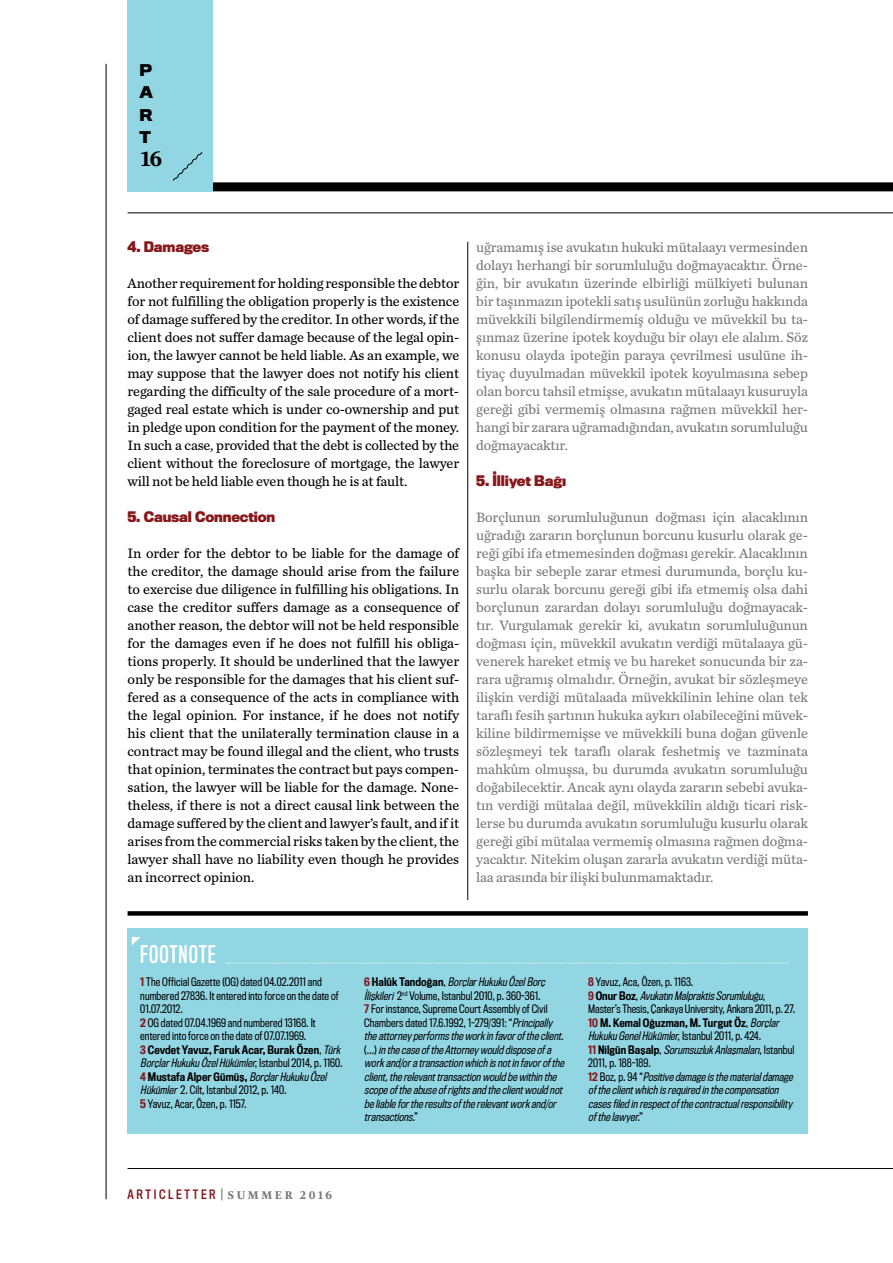
<style>
.page{position:relative;width:893px;height:1263px;background:#fff}
.page>*{position:absolute;margin:0;border:0;box-sizing:border-box;transform-origin:0 0}
.t1{font:22.5px "Titling Gothic FB Comp Standard";letter-spacing:.05em;color:#fff}
.t2{font:900 22.5px "Whitman Display";color:#000}
.t3{font:700 15px/22.5px "Titling Gothic FB Normal";color:#000;text-align:justify}
.t4{font:14.25px/18px "Chronicle Text G3";letter-spacing:-.01em;color:#77787b;text-align:justify}
.t5{font:14.25px/18px "Chronicle Text G3";letter-spacing:-.01em;color:#000;text-align:justify}
.t6{font:700 13.5px "Titling Gothic FB Narrow";letter-spacing:-.01em;color:#87171a}
.t7{font:12px "Titling Gothic FB Cond Standard";letter-spacing:.215em;color:#87171a}
.t8{font:italic 10.8px/13.5px "Titling Gothic FB Cond";color:#000}
.t9{font:10.8px/13.5px "Titling Gothic FB Cond";letter-spacing:.01em;color:#000}
.s1{font-weight:500;color:#87171a}
.s2{font-weight:500}
.s3{font-style:italic}
.s4{font-weight:500;font-style:normal;color:#87171a}
.s5{font-weight:500;font-style:normal}
.s6{font-style:normal}
.s7{color:#77787b}
.s8{font-family:"Whitman Display";font-weight:900;color:#77787b}
</style>
<div class="page">
<div style="left:186px;top:182px;width:707px;height:9px;background:#000"></div>
<hr style="left:106px;top:64px;width:1px;height:1135px;background:#000">
<hr style="left:128px;top:213px;width:765px;height:1px;background:#000">
<div style="left:128px;top:0;width:85px;height:191px;background:#92d6e3"></div>
<hr style="left:128px;top:1168px;width:765px;height:1px;background:#000">
<svg style="left:173px;top:152px;width:29px;height:29px"></svg>
<hr style="left:467px;top:242px;width:1px;height:658px;background:#000">
<div style="left:128px;top:928px;width:680px;height:206px;background:#92d6e3"></div>
<div style="left:128px;top:911px;width:680px;height:5px;background:#000"></div>
<svg style="left:227px;top:963px;width:561px;height:1px"></svg>
<svg style="left:132px;top:937px;width:8px;height:8px"></svg>
<p class="t3" style="left:139px;top:58px;width:15px">P A R T</p>
<h1 class="t2" style="left:141px;top:145px;width:23px">16</h1>
<p class="t6" style="left:128px;top:237px;width:83px">4. Damages</p>
<p class="t5" style="left:128px;top:273px;width:333px">Another requirement for holding responsible the debtor for not fulfilling the obligation properly is the existence of damage suffered by the creditor. In other words, if the client does not suffer damage because of the legal opin&shy;ion, the lawyer cannot be held liable. As an example, we may suppose that the lawyer does not notify his client regarding the difficulty of the sale procedure of a mort&shy;gaged real estate which is under co-ownership and put in pledge upon condition for the payment of the money.<br>In such a case, provided that the debt is collected by the client without the foreclosure of mortgage, the lawyer will not be held liable even though he is at fault.</p>
<p class="t6" style="left:128px;top:507px;width:149px">5. Causal Connection</p>
<p class="t5" style="left:128px;top:543px;width:333px">In order for the debtor to be liable for the damage of the creditor, the damage should arise from the failure to exercise due diligence in fulfilling his obligations. In case the creditor suffers damage as a consequence of another reason, the debtor will not be held responsible for the damages even if he does not fulfill his obliga&shy;tions properly. It should be underlined that the lawyer only be responsible for the damages that his client suf&shy;fered as a consequence of the acts in compliance with the legal opinion. For instance, if he does not notify his client that the unilaterally termination clause in a contract may be found illegal and the client, who trusts that opinion, terminates the contract but pays compen&shy;sation, the lawyer will be liable for the damage. None&shy;theless, if there is not a direct causal link between the damage suffered by the client and lawyer’s fault, and if it arises from the commercial risks taken by the client, the lawyer shall have no liability even though he provides an incorrect opinion.</p>
<p class="t4" style="left:476px;top:237px;width:333px">uğramamış ise avukatın hukuki mütalaayı vermesinden dolayı herhangi bir sorumluluğu doğmayacaktır. Örne&shy;ğin, bir avukatın üzerinde elbirliği mülkiyeti bulunan bir taşınmazın ipotekli satış usulünün zorluğu hakkında müvekkili bilgilendirmemiş olduğu ve müvekkil bu ta&shy;şınmaz üzerine ipotek koyduğu bir olayı ele alalım. Söz konusu olayda ipoteğin paraya çevrilmesi usulüne ih&shy;tiyaç duyulmadan müvekkil ipotek koyulmasına sebep olan borcu tahsil etmişse, avukatın mütalaayı kusuruyla gereği gibi vermemiş olmasına rağmen müvekkil her&shy;hangi bir zarara uğramadığından, avukatın sorumluluğu doğmayacaktır.</p>
<p class="t6" style="left:476px;top:471px;width:91px">5. İlliyet Bağı</p>
<p class="t4" style="left:476px;top:507px;width:333px">Borçlunun sorumluluğunun doğması için alacaklının uğradığı zararın borçlunun borcunu kusurlu olarak ge&shy;reği gibi ifa etmemesinden doğması gerekir. Alacaklının başka bir sebeple zarar etmesi durumunda, borçlu ku&shy;surlu olarak borcunu gereği gibi ifa etmemiş olsa dahi borçlunun zarardan dolayı sorumluluğu doğmayacak&shy;tır. Vurgulamak gerekir ki, avukatın sorumluluğunun doğması için, müvekkil avukatın verdiği mütalaaya gü&shy;venerek hareket etmiş ve bu hareket sonucunda bir za&shy;rara uğramış olmalıdır. Örneğin, avukat bir sözleşmeye ilişkin verdiği mütalaada müvekkilinin lehine olan tek taraflı fesih şartının hukuka aykırı olabileceğini müvek&shy;kiline bildirmemişse ve müvekkili buna doğan güvenle sözleşmeyi tek taraflı olarak feshetmiş ve tazminata mahkûm olmuşsa, bu durumda avukatın sorumluluğu doğabilecektir. Ancak aynı olayda zararın sebebi avuka&shy;tın verdiği mütalaa değil, müvekkilin aldığı ticari risk&shy;lerse bu durumda avukatın sorumluluğu kusurlu olarak gereği gibi mütalaa vermemiş olmasına rağmen doğma&shy;yacaktır. Nitekim oluşan zararla avukatın verdiği müta&shy;laa arasında bir ilişki bulunmamaktadır.</p>
<h1 class="t1" style="left:140px;top:941px;width:77px">FOOtNOTE</h1>
<p class="t9" style="left:140px;top:975px;width:204px"><span class="s1">1</span> The Official Gazette (OG) dated 04.02.2011 and numbered 27836. It entered into force on the date of 01.07.2012.<br><span class="s1">2</span> OG dated 07.04.1969 and numbered 13168. It entered into force on the date of 07.07.1969.<br><span class="s1">3</span> <span class="s2">Cevdet Yavuz, Faruk Acar, Burak Özen</span>, <span class="s3">Türk BorçlarHukukuÖzelHükümler</span>, I s t a n b u l 2 0 1 4 , p . 1 1 6 0 .<br><span class="s1">4</span> <span class="s2">Mustafa Alper Gümüş,</span> <span class="s3">BorçlarHukukuÖzel Hükümler</span> 2. Cilt, Istanbul 2012, p. 140.<br><span class="s1">5</span> Yavuz, Acar, Özen, p. 1157.</p>
<p class="t8" style="left:364px;top:975px;width:204px"><span class="s4">6</span> <span class="s5">H a l û k Ta n d o ğ a n</span> <span class="s6">,</span> BorçlarHukukuÖzelBorç İlişkileri <span class="s6">2</span><sup>nd</sup> <span class="s6">Volume, Istanbul 2010, p. 360-361.<br></span><span class="s4">7</span> <span class="s6">For instance, Supreme Court Assembly of Civil Chambers dated 17.6.1992, 1-279/391: “</span>Principally theattorneyperformstheworkinfavoroftheclient<span class="s6">. ( … )</span> inthecaseoftheAttorneywoulddisposeofa workand/oratransactionwhichisnotinfavorofthe client,therelevanttransactionwouldbewithinthe scopeoftheabuseofrightsandtheclientwouldnot beliablefortheresultsoftherelevantworkand/or transactions.<span class="s6">”</span></p>
<p class="t8" style="left:588px;top:975px;width:209px"><span class="s4">8</span> <span class="s6">Yavuz, Aca, Özen, p. 1163.<br></span><span class="s4">9</span> <span class="s5">O n u r B o z</span> <span class="s6">,</span> AvukatınMalpraktisSorumluluğu<span class="s6">, Master’s Thesis, Çankaya University, Ankara 2011, p. 27.<br></span><span class="s4">10</span> <span class="s5">M. Kemal Oğuzman, M. Turgut Öz</span><span class="s6">,</span> Borçlar HukukuGenelHükümler<span class="s6">, I s t a n b u l 2 0 1 1 , p . 4 2 4 .<br></span><span class="s4">1 1</span> <span class="s5">N i l g ü n B a ş a l p</span> <span class="s6">,</span> SorumsuzlukAnlaşmaları<span class="s6">, I s t a n b u l 2011, p. 188-189.<br></span><span class="s4">1 2</span> <span class="s6">B o z , p . 9 4 “</span> Positivedamageisthematerialdamage oftheclientwhichisrequiredinthecompensation casesfiledinrespectofthecontractualresponsibility ofthelawyer.<span class="s6">”</span></p>
<p class="t7" style="left:128px;top:1187px;width:206px">ARTICLETTER <span class="s7">|</span> <span class="s8">SUMMER 2016</span></p>
</div>
